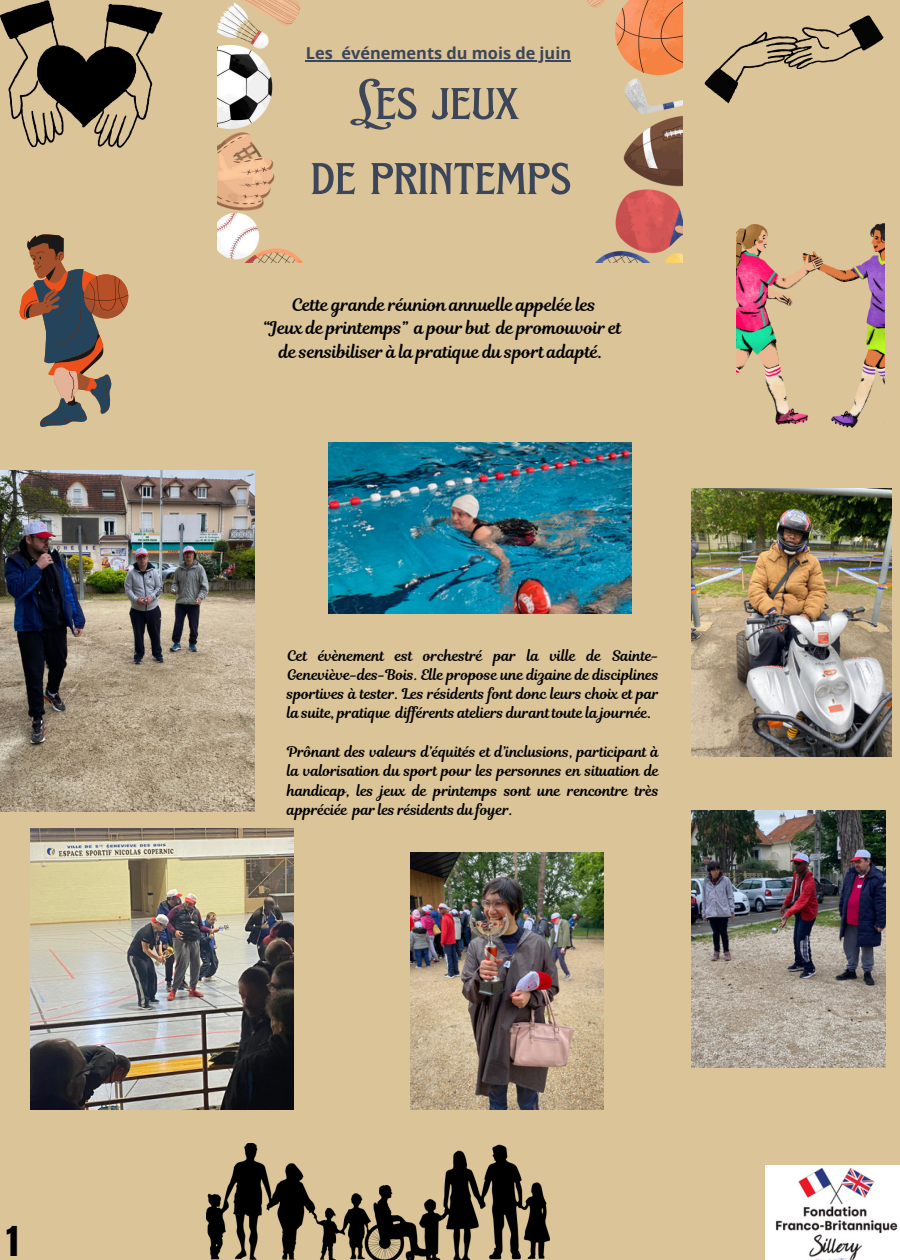
<style>
.page{position:relative;width:900px;height:1260px;background:#dbc498}
.page>*{position:absolute;margin:0;border:0;box-sizing:border-box;transform-origin:0 0}
.t1{font:54.25px/75px "EFCO Brookshire";color:#3d4659;text-align:center}
.t2{font:35px "Anton";color:#000}
.t3{font:17.25px/23.5px "RTL Romman Regular";color:#000;text-align:center}
.t4{font:700 16.25px "Open Sans";color:#3d4659}
.t5{font:14.5px/19.2px "RTL Romman Regular";color:#000;text-align:justify}
</style>
<div class="page">
<img style="left:766px;top:1165px;width:134px;height:95px">
<img style="left:218px;top:0;width:465px;height:263px">
<img style="left:328px;top:443px;width:304px;height:170px">
<img style="left:736px;top:223px;width:148px;height:204px">
<svg style="left:20px;top:234px;width:108px;height:193px"></svg>
<img style="left:207px;top:1143px;width:343px;height:117px">
<svg style="left:0;top:0;width:163px;height:148px"></svg>
<svg style="left:704px;top:15px;width:180px;height:88px"></svg>
<img style="left:691px;top:488px;width:201px;height:268px">
<img style="left:692px;top:810px;width:193px;height:257px">
<img style="left:411px;top:853px;width:193px;height:257px">
<img style="left:0;top:470px;width:255px;height:342px">
<img style="left:31px;top:829px;width:262px;height:280px">
<hr style="left:306px;top:60px;width:27px;height:2px;background:#3d4659">
<svg style="left:333px;top:60px;width:8px;height:2px"></svg>
<hr style="left:341px;top:60px;width:230px;height:2px;background:#3d4659">
<p class="t2" style="left:7px;top:1216px;width:13px">1</p>
<p class="t4" style="left:306px;top:42px;width:29px">Les</p>
<p class="t4" style="left:341px;top:42px;width:231px">événements du mois de juin</p>
<p class="t1" style="left:311px;top:64px;width:262px">Les jeux<br>de printemps</p>
<p class="t3" style="left:263px;top:293px;width:360px">Cette grande réunion annuelle appelée les<br>“Jeux de printemps” a pour but de promouvoir et de sensibiliser à la pratique du sport adapté.</p>
<p class="t5" style="left:287px;top:646px;width:373px">Cet évènement est orchestré par la ville de Sainte-Geneviève-des-Bois. Elle propose une dizaine de disciplines sportives à tester. Les résidents font donc leurs choix et par la suite, pratique dif érents ateliers durant toute la journée.</p>
<p class="t5" style="left:287px;top:742px;width:373px">Prônant des valeurs d’équités et d’inclusions, participant à la valorisation du sport pour les personnes en situation de handicap, les jeux de printemps sont une rencontre très appréciée par les résidents du foyer.</p>
</div>
